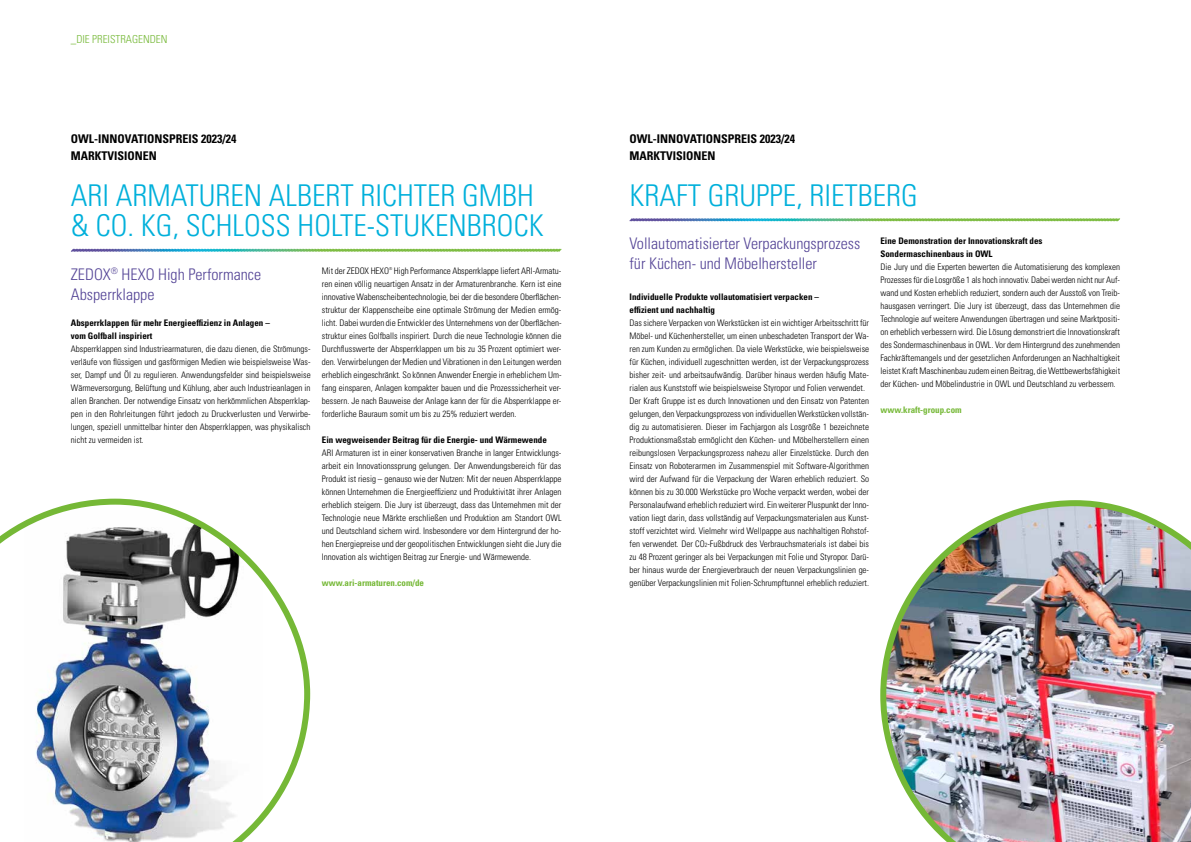
<style>
.page{position:relative;width:1191px;height:842px;background:#fff}
.page>*{position:absolute;margin:0;border:0;box-sizing:border-box;transform-origin:0 0}
.t1{font:300 condensed 30px/30px "Univers";color:#00b0db}
.t2{font:300 condensed 16px/20px "Univers";color:#544496}
.t3{font:700 condensed 12px/17px "Univers";color:#000}
.t4{font:300 condensed 11px "Univers";color:#75b836}
.t5{font:300 condensed 9px/13px "Univers";color:#000;text-align:justify}
.t6{font:700 condensed 9px/13px "Univers";color:#000}
.t7{font:700 condensed 9px "Univers";color:#75b836}
.t8{font:300 condensed 4px "Univers";color:#000}
.s1{font-size:6px}
</style>
<div class="page">
<svg style="left:0;top:499px;width:310px;height:343px"></svg>
<img style="left:880px;top:500px;width:311px;height:342px">
<svg style="left:70px;top:248px;width:492px;height:4px;background:#97c7a5"></svg>
<svg style="left:629px;top:218px;width:491px;height:4px;background:#96c7a5"></svg>
<p class="t4" style="left:71px;top:32px;width:98px">_DIE PREISTRAGENDEN</p>
<h3 class="t3" style="left:71px;top:130px;width:167px">OWL-INNOVATIONSPREIS 2023/24<br>MARKTVISIONEN</h3>
<h1 class="t1" style="left:71px;top:180px;width:474px">ARI ARMATUREN ALBERT RICHTER GMBH &amp; CO. KG, SCHLOSS HOLTE-STUKENBROCK</h1>
<h2 class="t2" style="left:71px;top:264px;width:192px">ZEDOX<sup>®</sup> HEXO High Performance<br>Absperrklappe</h2>
<p class="t6" style="left:71px;top:316px;width:200px">Absperrklappen für mehr Energieeffizienz in Anlagen – vom Golfball inspiriert</p>
<p class="t5" style="left:71px;top:342px;width:241px">Absperrklappen sind Industriearmaturen, die dazu dienen, die Strömungs&shy;verläufe von flüssigen und gasförmigen Medien wie beispielsweise Was&shy;ser, Dampf und Öl zu regulieren. Anwendungsfelder sind beispielsweise Wärmeversorgung, Belüftung und Kühlung, aber auch Industrieanlagen in allen Branchen. Der notwendige Einsatz von herkömmlichen Absperrklap&shy;pen in den Rohrleitungen führt jedoch zu Druckverlusten und Verwirbe&shy;lungen, speziell unmittelbar hinter den Absperrklappen, was physikalisch nicht zu vermeiden ist.</p>
<p class="t5" style="left:322px;top:265px;width:69px">Mit der ZEDOX HEXO</p>
<p class="t8" style="left:389px;top:267px;width:5px">®</p>
<p class="t5" style="left:322px;top:265px;width:241px;text-indent:72px">High Performance Absperrklappe liefert ARI-Armatu&shy;ren einen völlig neuartigen Ansatz in der Armaturenbranche. Kern ist eine innovative Wabenscheibentechnologie, bei der die besondere Oberflächen&shy;struktur der Klappenscheibe eine optimale Strömung der Medien ermög&shy;licht. Dabei wurden die Entwickler des Unternehmens von der Oberflächen&shy;struktur eines Golfballs inspiriert. Durch die neue Technologie können die Durchflusswerte der Absperrklappen um bis zu 35 Prozent optimiert wer&shy;den. Verwirbelungen der Medien und Vibrationen in den Leitungen werden erheblich eingeschränkt. So können Anwender Energie in erheblichem Um&shy;fang einsparen, Anlagen kompakter bauen und die Prozesssicherheit ver&shy;bessern. Je nach Bauweise der Anlage kann der für die Absperrklappe er&shy;forderliche Bauraum somit um bis zu 25% reduziert werden.</p>
<p class="t6" style="left:322px;top:434px;width:226px">Ein wegweisender Beitrag für die Energie- und Wärmewende</p>
<p class="t5" style="left:322px;top:447px;width:241px">ARI Armaturen ist in einer konservativen Branche in langer Entwicklungs&shy;arbeit ein Innovationssprung gelungen. Der Anwendungsbereich für das Produkt ist riesig – genauso wie der Nutzen: Mit der neuen Absperrklappe können Unternehmen die Energieeffizienz und Produktivität ihrer Anlagen erheblich steigern. Die Jury ist überzeugt, dass das Unternehmen mit der Technologie neue Märkte erschließen und Produktion am Standort OWL und Deutschland sichern wird. Insbesondere vor dem Hintergrund der ho&shy;hen Energiepreise und der geopolitischen Entwicklungen sieht die Jury die Innovation als wichtigen Beitrag zur Energie- und Wärmewende.</p>
<p class="t7" style="left:322px;top:578px;width:104px">www.ari-armaturen.com/de</p>
<h3 class="t3" style="left:629px;top:130px;width:167px">OWL-INNOVATIONSPREIS 2023/24<br>MARKTVISIONEN</h3>
<h1 class="t1" style="left:629px;top:180px;width:290px">KRAFT GRUPPE, RIETBERG</h1>
<h2 class="t2" style="left:629px;top:234px;width:232px">Vollautomatisierter Verpackungsprozess für Küchen- und Möbelhersteller</h2>
<p class="t6" style="left:629px;top:291px;width:191px">Individuelle Produkte vollautomatisiert verpacken – effizient und nachhaltig</p>
<p class="t5" style="left:629px;top:317px;width:241px;text-align:left">Das sichere Verpacken von Werkstücken ist ein wichtiger Arbeitsschritt für Möbel- und Küchenhersteller, um einen unbeschadeten Transport der Wa&shy;ren zum Kunden zu ermöglichen. Da viele Werkstücke, wie beispielsweise für Küchen, individuell zugeschnitten werden, ist der Verpackungsprozess bisher zeit- und arbeitsaufwändig. Darüber hinaus werden häufig Mate&shy;rialen aus Kunststoff wie beispielsweise Styropor und Folien verwendet.<br>Der Kraft Gruppe ist es durch Innovationen und den Einsatz von Patenten gelungen, den Verpackungsprozess von individuellen Werkstücken vollstän&shy;dig zu automatisieren. Dieser im Fachjargon als Losgröße 1 bezeichnete Produktionsmaßstab ermöglicht den Küchen- und Möbelherstellern einen reibungslosen Verpackungsprozess nahezu aller Einzelstücke. Durch den Einsatz von Roboterarmen im Zusammenspiel mit Software-Algorithmen wird der Aufwand für die Verpackung der Waren erheblich reduziert. So können bis zu 30.000 Werkstücke pro Woche verpackt werden, wobei der Personalaufwand erheblich reduziert wird. Ein weiterer Pluspunkt der Inno&shy;vation liegt darin, dass vollständig auf Verpackungsmaterialen aus Kunst&shy;stoff verzichtet wird. Vielmehr wird Wellpappe aus nachhaltigen Rohstof&shy;fen verwendet. Der CO<span class="s1">2</span>-Fußbdruck des Verbrauchsmaterials ist dabei bis zu 48 Prozent geringer als bei Verpackungen mit Folie und Styropor. Darü&shy;ber hinaus wurde der Energieverbrauch der neuen Verpackungslinien ge&shy;genüber Verpackungslinien mit Folien-Schrumpftunnel erheblich reduziert.</p>
<p class="t6" style="left:880px;top:234px;width:163px">Eine Demonstration der Innovationskraft des<br>Sondermaschinenbaus in OWL</p>
<p class="t5" style="left:880px;top:260px;width:241px">Die Jury und die Experten bewerten die Automatisierung des komplexen Prozesses für die Losgröße 1 als hoch innovativ. Dabei werden nicht nur Auf&shy;wand und Kosten erheblich reduziert, sondern auch der Ausstoß von Treib&shy;hausgasen verringert. Die Jury ist überzeugt, dass das Unternehmen die Technologie auf weitere Anwendungen übertragen und seine Marktpositi&shy;on erheblich verbessern wird. Die Lösung demonstriert die Innovationskraft des Sondermaschinenbaus in OWL. Vor dem Hintergrund des zunehmenden Fachkräftemangels und der gesetzlichen Anforderungen an Nachhaltigkeit leistet Kraft Maschinenbau zudem einen Beitrag, die Wettbewerbsfähigkeit der Küchen- und Möbelindustrie in OWL und Deutschland zu verbessern.</p>
<p class="t7" style="left:880px;top:404px;width:83px">www.kraft-group.com</p>
</div>
